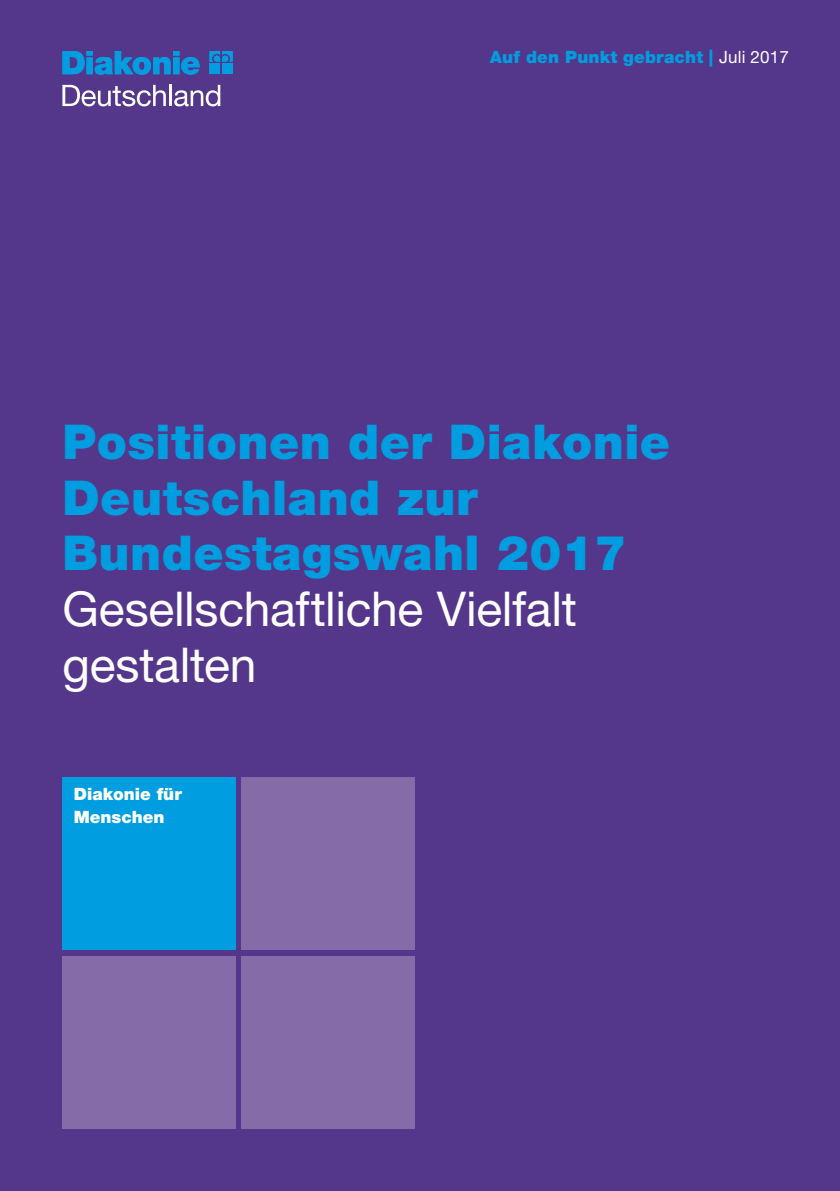
<style>
.page{position:relative;width:840px;height:1191px;background:#fff}
.page>*{position:absolute;margin:0;border:0;box-sizing:border-box;transform-origin:0 0}
.t1{font:900 48px/55.8px "Helvetica Neue LT Std";letter-spacing:.01em;color:#009ee0}
.t2{font:48px/55.8px "Helvetica Neue LT Std";letter-spacing:-.005em;color:#fff}
.t3{font:900 17px "Helvetica Neue LT Std";letter-spacing:.01em;color:#009ee0}
.t4{font:900 17px/22.4px "Helvetica Neue LT Std";color:#fff}
.s1{font-weight:400;color:#fff}
</style>
<div class="page">
<div style="left:0;top:0;width:839px;height:1191px;background:#54378a"></div>
<div style="left:62px;top:777px;width:173px;height:173px;background:#009ee0"></div>
<div style="left:241px;top:777px;width:173px;height:173px;background:#856ba8"></div>
<div style="left:241px;top:955px;width:173px;height:173px;background:#856ba8"></div>
<svg style="left:62px;top:51px;width:137px;height:24px"></svg>
<svg style="left:209px;top:51px;width:23px;height:11px"></svg>
<div style="left:209px;top:64px;width:11px;height:10px;background:#009ee0"></div>
<div style="left:222px;top:64px;width:10px;height:10px;background:#009ee0"></div>
<svg style="left:62px;top:85px;width:104px;height:21px"></svg>
<hr style="left:169px;top:85px;width:3px;height:21px;background:#fff">
<svg style="left:174px;top:85px;width:46px;height:21px"></svg>
<div style="left:62px;top:955px;width:173px;height:173px;background:#856ba8"></div>
<p class="t3" style="left:489px;top:47px;width:300px">Auf den Punkt gebracht | <span class="s1">Juli 2017</span></p>
<p class="t1" style="left:62px;top:413px;width:609px">Positionen der Diakonie<br>Deutschland zur<br>Bundestagswahl 2017</p>
<p class="t2" style="left:62px;top:580px;width:516px">Gesellschaftliche Vielfalt gestalten</p>
<p class="t4" style="left:74px;top:783px;width:110px">Diakonie für<br>Menschen</p>
</div>
